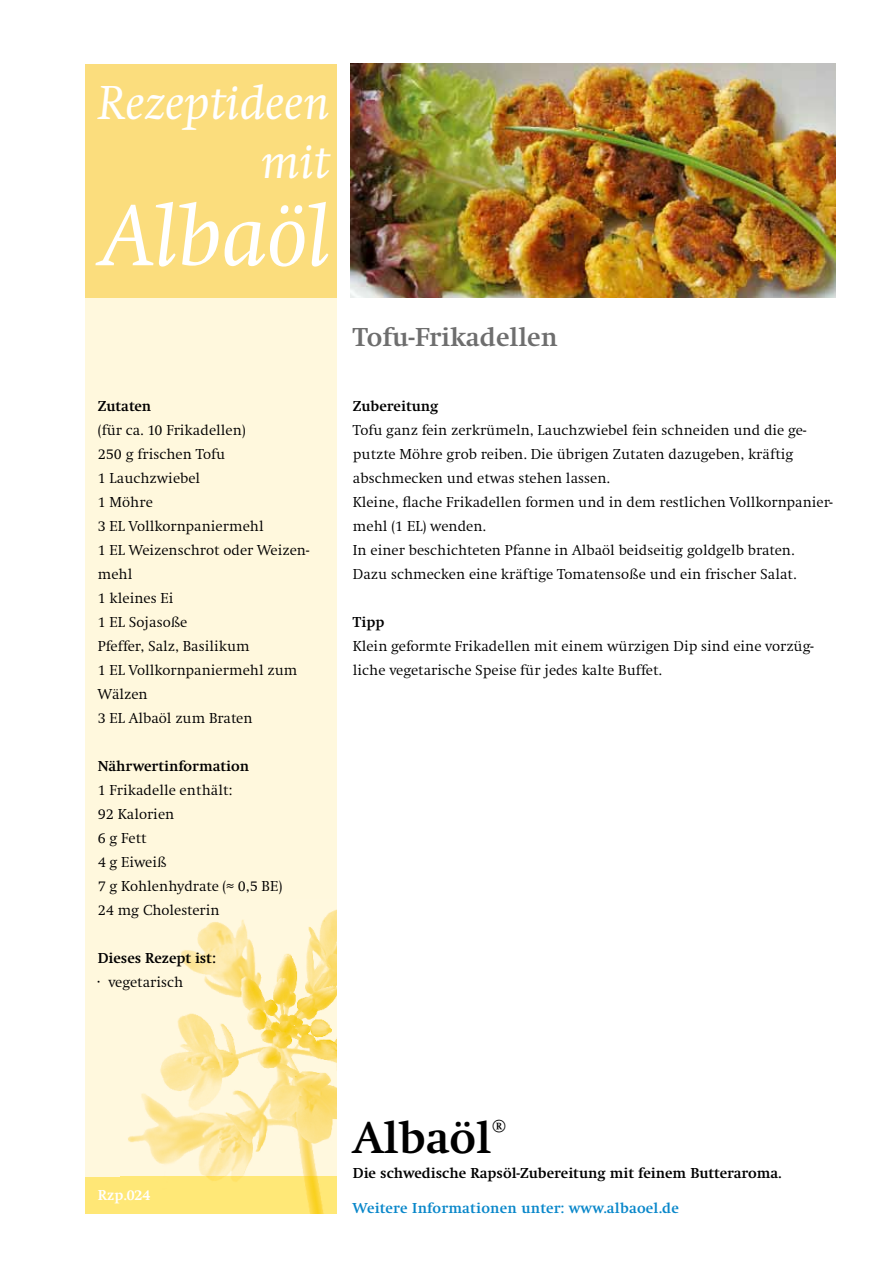
<style>
.page{position:relative;width:893px;height:1263px;background:#fff}
.page>*{position:absolute;margin:0;border:0;box-sizing:border-box;transform-origin:0 0}
.t1{font:italic 90px "Swift";color:#fff}
.t2{font:italic 49.5px/59.4px "Swift";color:#fff;text-align:right}
.t3{font:700 46.2px "Swift";color:#000}
.t4{font:700 27px "Swift";color:#6e6e6e}
.t5{font:300 15px/24px "Swift";color:#000}
.t6{font:700 15px "Swift";color:#000}
.t7{font:700 15px "Swift";letter-spacing:.015em;color:#0987ca}
.t8{font:700 15px "Swift";color:#fff}
</style>
<div class="page">
<div style="left:85px;top:297px;width:252px;height:880px;background:#fff8dd"></div>
<img style="left:120px;top:909px;width:217px;height:268px">
<div style="left:85px;top:64px;width:252px;height:234px;background:#fbdd7d"></div>
<div style="left:85px;top:1177px;width:252px;height:36px;background:#ffe776"></div>
<img style="left:351px;top:64px;width:485px;height:234px">
<h2 class="t2" style="left:98px;top:74px;width:233px">Rezeptideen mit</h2>
<h1 class="t1" style="left:101px;top:187px;width:231px">Albaöl</h1>
<p class="t6" style="left:98px;top:398px;width:55px">Zutaten</p>
<p class="t5" style="left:98px;top:418px;width:213px">(für ca. 10 Frikadellen)<br>250 g frischen Tofu<br>1 Lauchzwiebel<br>1 Möhre<br>3 EL Vollkornpaniermehl<br>1 EL Weizenschrot oder Weizen&shy;mehl<br>1 kleines Ei<br>1 EL Sojasoße<br>Pfeffer, Salz, Basilikum<br>1 EL Vollkornpaniermehl zum<br>Wälzen<br>3 EL Albaöl zum Braten</p>
<p class="t6" style="left:98px;top:758px;width:153px">Nährwertinformation</p>
<p class="t5" style="left:98px;top:778px;width:186px">1 Frikadelle enthält:<br>92 Kalorien<br>6 g Fett<br>4 g Eiweiß<br>7 g Kohlenhydrate (≈ 0,5 BE)<br>24 mg Cholesterin</p>
<p class="t6" style="left:98px;top:950px;width:119px">Dieses Rezept ist:</p>
<p class="t5" style="left:98px;top:970px;width:87px">· vegetarisch</p>
<h3 class="t4" style="left:353px;top:322px;width:206px">Tofu-Frikadellen</h3>
<p class="t6" style="left:353px;top:398px;width:87px">Zubereitung</p>
<p class="t5" style="left:353px;top:418px;width:481px">Tofu ganz fein zerkrümeln, Lauchzwiebel fein schneiden und die ge&shy;putzte Möhre grob reiben. Die übrigen Zutaten dazugeben, kräftig abschmecken und etwas stehen lassen.<br>Kleine, flache Frikadellen formen und in dem restlichen Vollkornpanier&shy;mehl (1 EL) wenden.<br>In einer beschichteten Pfanne in Albaöl beidseitig goldgelb braten.<br>Dazu schmecken eine kräftige Tomatensoße und ein frischer Salat.</p>
<p class="t6" style="left:353px;top:614px;width:33px">Tipp</p>
<p class="t5" style="left:353px;top:634px;width:462px">Klein geformte Frikadellen mit einem würzigen Dip sind eine vorzüg&shy;liche vegetarische Speise für jedes kalte Buffet.</p>
<p class="t8" style="left:98px;top:1187px;width:54px">Rzp.024</p>
<h3 class="t3" style="left:353px;top:1113px;width:156px">Albaöl<sup>®</sup></h3>
<p class="t6" style="left:353px;top:1165px;width:430px">Die schwedische Rapsöl-Zubereitung mit feinem Butteraroma.</p>
<p class="t7" style="left:353px;top:1199px;width:327px">Weitere Informationen unter: www.albaoel.de</p>
</div>
